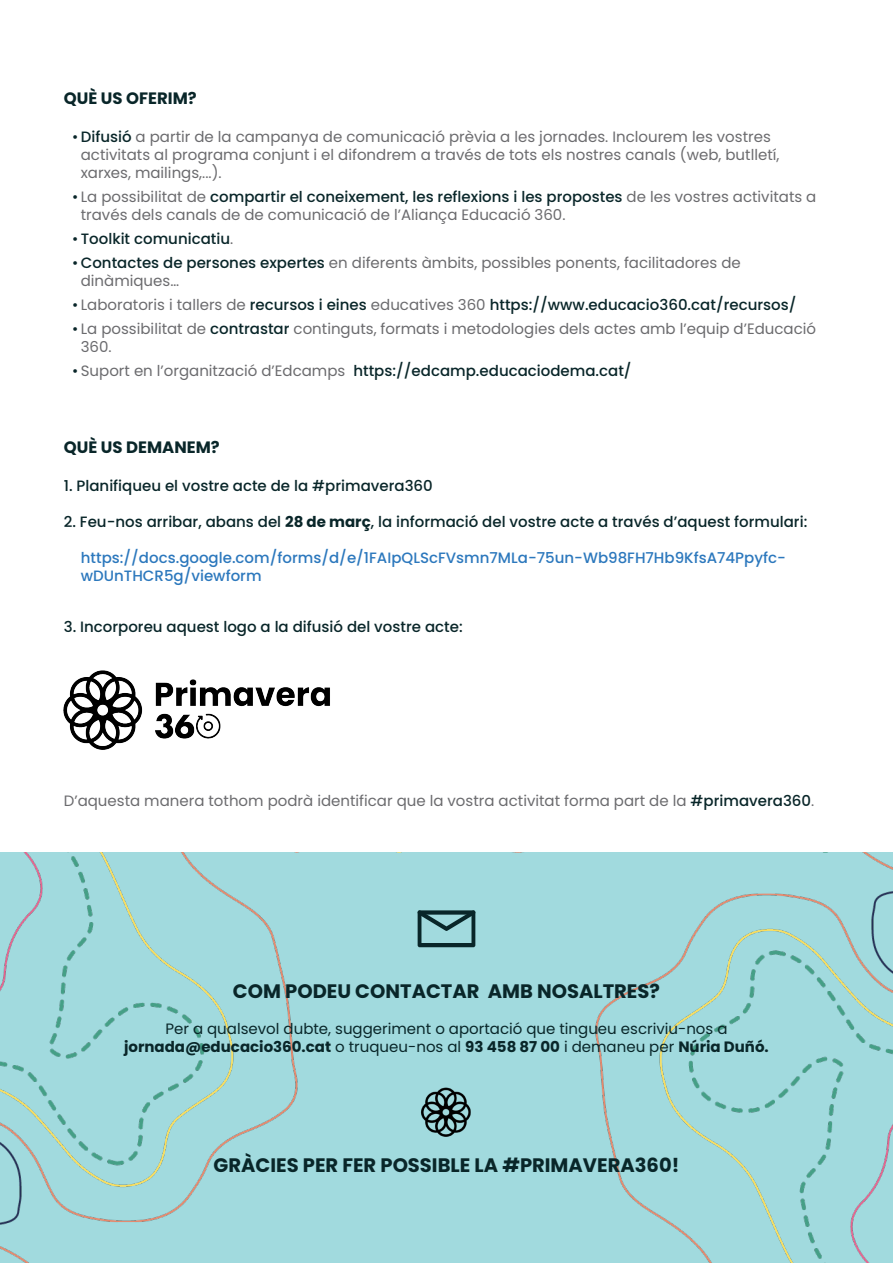
<style>
.page{position:relative;width:893px;height:1263px;background:#fff}
.page>*{position:absolute;margin:0;border:0;box-sizing:border-box;transform-origin:0 0}
.t1{font:700 19.5px "Poppins";color:#092629}
.t2{font:700 16.5px "Poppins";color:#092629}
.t3{font:15px/18px "Poppins";color:#6b6b6e}
.t4{font:500 15px "Poppins";color:#092629}
.t5{font:500 15px/18px "Poppins";color:#2c78bd}
.t6{font:700 15px "Poppins";color:#092629}
.t7{font:15px "Poppins";color:#092629}
.s1{color:#092629}
.s2{font-weight:500;color:#092629}
.s3{font-weight:400}
.s4{font-weight:400;color:#6b6b6e}
.s5{font-weight:700}
</style>
<div class="page">
<img style="left:63px;top:670px;width:267px;height:80px">
<img style="left:0;top:853px;width:59px;height:410px">
<div style="left:59px;top:853px;width:379px;height:410px;background:#a1dade"></div>
<img style="left:833px;top:853px;width:60px;height:410px">
<div style="left:455px;top:853px;width:378px;height:410px;background:#a1dade"></div>
<svg style="left:417px;top:910px;width:59px;height:37px;background:#618e91"></svg>
<img style="left:419px;top:1084px;width:55px;height:57px">
<p class="t2" style="left:64px;top:89px;width:134px">QUÈ US OFERIM?</p>
<p class="t3" style="left:81px;top:128px;width:700px;text-indent:-9px"><span class="s1">•</span> <span class="s2">Difusió</span> a partir de la campanya de comunicació prèvia a les jornades. Inclourem les vostres activitats al programa conjunt i el difondrem a través de tots els nostres canals (web, butlletí, xarxes, mailings,...).</p>
<p class="t3" style="left:81px;top:188px;width:737px;text-indent:-9px"><span class="s1">•</span> La possibilitat de <span class="s2">compartir el coneixement, les reflexions i les propostes</span> de les vostres activitats a través dels canals de de comunicació de l’Aliança Educació 360.</p>
<p class="t4" style="left:72px;top:230px;width:162px"><span class="s3">•</span> Toolkit comunicatiu<span class="s4">.</span></p>
<p class="t3" style="left:81px;top:254px;width:661px;text-indent:-9px"><span class="s1">•</span> <span class="s2">Contactes de persones expertes</span> en diferents àmbits, possibles ponents, facilitadores de dinàmiques…</p>
<p class="t4" style="left:72px;top:296px;width:726px"><span class="s3">•</span> <span class="s4">Laboratoris i tallers de</span> recursos i eines <span class="s4">educatives 360</span> https://www.educacio360.cat/recursos/</p>
<p class="t3" style="left:81px;top:320px;width:737px;text-indent:-9px"><span class="s1">•</span> La possibilitat de <span class="s2">contrastar</span> continguts, formats i metodologies dels actes amb l’equip d’Educació<br>360.</p>
<p class="t4" style="left:72px;top:362px;width:561px"><span class="s3">•</span> <span class="s4">Suport en l’organització d’Edcamps</span> https://edcamp.educaciodema.cat/</p>
<p class="t2" style="left:64px;top:438px;width:157px">QUÈ US DEMANEM?</p>
<p class="t4" style="left:64px;top:477px;width:371px">1. Planifiqueu el vostre acte de la #primavera360</p>
<p class="t4" style="left:64px;top:513px;width:745px">2. Feu-nos arribar, abans del <span class="s5">28 de març</span>, la informació del vostre acte a través d’aquest formulari:</p>
<p class="t5" style="left:81px;top:549px;width:707px">https://docs.google.com/forms/d/e/1FAIpQLScFVsmn7MLa-75un-Wb98FH7Hb9KfsA74Ppyfc&shy;wDUnTHCR5g/viewform</p>
<p class="t4" style="left:64px;top:618px;width:400px">3. Incorporeu aquest logo a la difusió del vostre acte:</p>
<p class="t3" style="left:64px;top:792px;width:752px">D’aquesta manera tothom podrà identificar que la vostra activitat forma part de la <span class="s2">#primavera360</span>.</p>
<p class="t1" style="left:233px;top:979px;width:428px">COM PODEU CONTACTAR AMB NOSALTRES?</p>
<p class="t7" style="left:165px;top:1019px;width:564px">Per a qualsevol dubte, suggeriment o aportació que tingueu escriviu-nos a</p>
<p class="t6" style="left:124px;top:1037px;width:646px">jornada@educacio360.cat <span class="s3">o truqueu-nos al</span> 93 458 87 00 <span class="s3">i demaneu per</span> Núria Duñó.</p>
<p class="t1" style="left:214px;top:1153px;width:467px">GRÀCIES PER FER POSSIBLE LA #PRIMAVERA360!</p>
</div>
